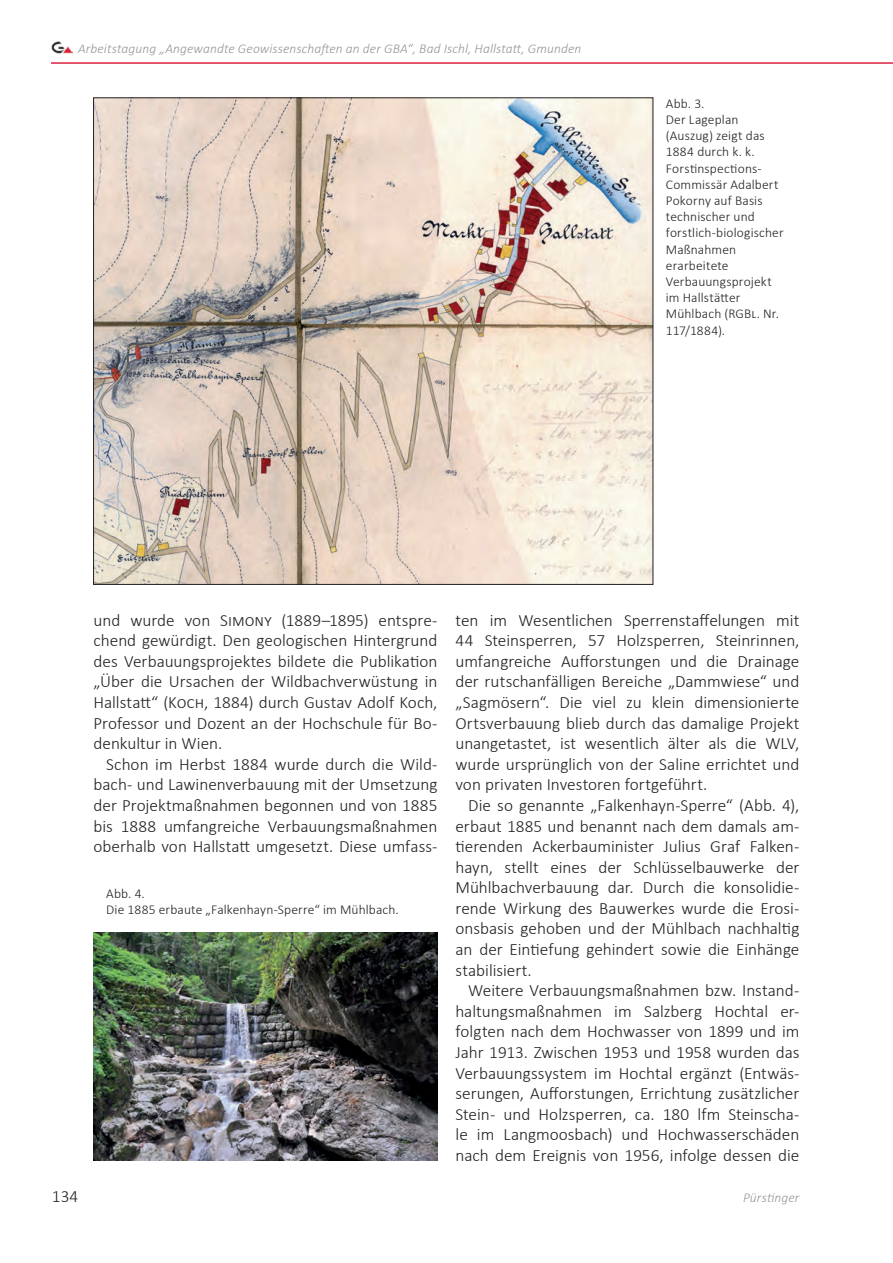
<style>
.page{position:relative;width:893px;height:1263px;background:#fff}
.page>*{position:absolute;margin:0;border:0;box-sizing:border-box;transform-origin:0 0}
.Lauftext__Standard{font:300 17.25px/20.5px "Calibri";color:#231f20;text-align:justify}
.Bildunterschrift{font:300 13.5px/16.2px "Calibri";letter-spacing:.01em;color:#231f20}
.Kopfzeilen{font:italic 300 13.5px "Calibri";letter-spacing:.01em;color:#939598}
</style>
<div class="page">
<hr style="left:51px;top:62px;width:842px;height:2px;background:#da1f3d">
<img style="left:51px;top:41px;width:21px;height:13px">
<img style="left:95px;top:100px;width:556px;height:482px">
<img style="left:94px;top:932px;width:343px;height:229px">
<p class="Kopfzeilen" style="left:78px;top:40px;width:505px">Arbeitstagung „Angewandte Geowissenschaften an der GBA“, Bad Ischl, Hallstatt, Gmunden</p>
<p class="Bildunterschrift" style="left:666px;top:95px;width:40px">Abb. 3.</p>
<p class="Bildunterschrift" style="left:666px;top:111px;width:119px">Der Lageplan (Auszug) zeigt das<br>1884 durch k. k.<br>Forstinspections-<br>Commissär Adalbert<br>Pokorny auf Basis technischer und forstlich-biologischer<br>Maßnahmen erarbeitete<br>Verbauungsprojekt im Hallstätter<br>Mühlbach (RGBl. Nr.<br>117/1884).</p>
<p class="Lauftext__Standard" style="left:94px;top:609px;width:345px">und wurde von Simony (1889–1895) entspre&shy;chend gewürdigt. Den geologischen Hintergrund des Verbauungsprojektes bildete die Publikation „Über die Ursachen der Wildbachverwüstung in Hallstatt“ (Koch, 1884) durch Gustav Adolf Koch, Professor und Dozent an der Hochschule für Bo&shy;denkultur in Wien.</p>
<p class="Lauftext__Standard" style="left:94px;top:754px;width:345px;text-indent:13px">Schon im Herbst 1884 wurde durch die Wild&shy;bach- und Lawinenverbauung mit der Umsetzung der Projektmaßnahmen begonnen und von 1885 bis 1888 umfangreiche Verbauungsmaßnahmen oberhalb von Hallstatt umgesetzt. Diese umfass-</p>
<p class="Bildunterschrift" style="left:106px;top:885px;width:40px">Abb. 4.</p>
<p class="Bildunterschrift" style="left:106px;top:901px;width:294px">Die 1885 erbaute „Falkenhayn-Sperre“ im Mühlbach.</p>
<p class="Lauftext__Standard" style="left:52px;top:1185px;width:28px">134</p>
<p class="Lauftext__Standard" style="left:455px;top:609px;width:345px">ten im Wesentlichen Sperrenstaffelungen mit 44 Steinsperren, 57 Holzsperren, Steinrinnen, umfangreiche Aufforstungen und die Drainage der rutschanfälligen Bereiche „Dammwiese“ und „Sagmösern“. Die viel zu klein dimensionierte Ortsverbauung blieb durch das damalige Projekt unangetastet, ist wesentlich älter als die WLV, wurde ursprünglich von der Saline errichtet und von privaten Investoren fortgeführt.</p>
<p class="Lauftext__Standard" style="left:455px;top:795px;width:345px;text-indent:13px">Die so genannte „Falkenhayn-Sperre“ (Abb. 4), erbaut 1885 und benannt nach dem damals am&shy;tierenden Ackerbauminister Julius Graf Falken&shy;hayn, stellt eines der Schlüsselbauwerke der Mühlbachverbauung dar. Durch die konsolidie&shy;rende Wirkung des Bauwerkes wurde die Erosi&shy;onsbasis gehoben und der Mühlbach nachhaltig an der Eintiefung gehindert sowie die Einhänge stabilisiert.</p>
<p class="Lauftext__Standard" style="left:455px;top:980px;width:345px;text-indent:13px">Weitere Verbauungsmaßnahmen bzw. Instand&shy;haltungsmaßnahmen im Salzberg Hochtal er&shy;folgten nach dem Hochwasser von 1899 und im Jahr 1913. Zwischen 1953 und 1958 wurden das Verbauungssystem im Hochtal ergänzt (Entwäs&shy;serungen, Aufforstungen, Errichtung zusätzlicher Stein- und Holzsperren, ca. 180 lfm Steinscha&shy;le im Langmoosbach) und Hochwasserschäden nach dem Ereignis von 1956, infolge dessen die</p>
<p class="Kopfzeilen" style="left:743px;top:1189px;width:58px">Pürstinger</p>
</div>
